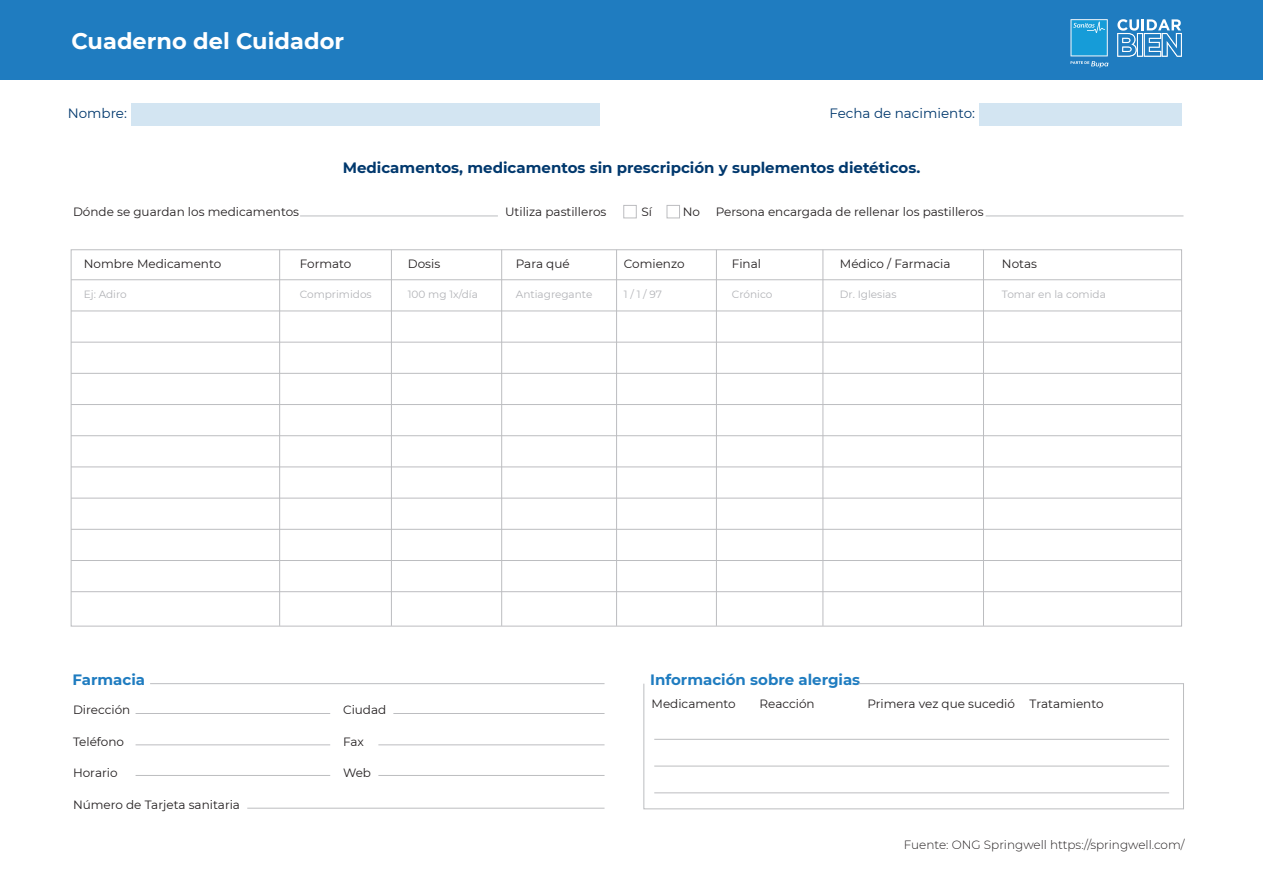
<style>
.page{position:relative;width:1263px;height:893px;background:#fff}
.page>*{position:absolute;margin:0;border:0;box-sizing:border-box;transform-origin:0 0}
.t1{font:700 22.5px "Montserrat";color:#fff}
.t2{font:700 15px "Montserrat";color:#00386d}
.t3{font:700 15px "Montserrat";color:#1f7cc0}
.t4{font:13.5px "Montserrat";color:#00386d}
.t5{font:12px "Montserrat";color:#231f20}
.t6{font:300 12px "Montserrat";color:#231f20}
.t7{font:10.5px "Montserrat";color:#b2b3b7}
</style>
<div class="page">
<div style="left:0;top:0;width:1263px;height:79px;background:#1f7cc0"></div>
<svg style="left:1117px;top:19px;width:65px;height:38px"></svg>
<svg style="left:1070px;top:19px;width:38px;height:49px"></svg>
<div style="left:132px;top:103px;width:468px;height:23px;background:#d3e5f2"></div>
<div style="left:979px;top:103px;width:202px;height:23px;background:#d3e5f2"></div>
<hr style="left:150px;top:683px;width:454px;height:1px;background:#bcbdc0">
<hr style="left:393px;top:713px;width:211px;height:1px;background:#bcbdc0">
<hr style="left:136px;top:713px;width:194px;height:1px;background:#bcbdc0">
<hr style="left:300px;top:216px;width:198px;height:1px;background:#bcbdc0">
<hr style="left:986px;top:216px;width:197px;height:1px;background:#bcbdc0">
<hr style="left:378px;top:744px;width:226px;height:1px;background:#bcbdc0">
<hr style="left:136px;top:744px;width:194px;height:1px;background:#bcbdc0">
<hr style="left:378px;top:775px;width:226px;height:1px;background:#bcbdc0">
<hr style="left:136px;top:775px;width:194px;height:1px;background:#bcbdc0">
<hr style="left:247px;top:808px;width:357px;height:1px;background:#bcbdc0">
<svg style="left:643px;top:683px;width:541px;height:127px"></svg>
<div style="left:623px;top:205px;width:14px;height:13px;border:1px solid #bcbdc0"></div>
<div style="left:667px;top:205px;width:13px;height:13px;border:1px solid #bcbdc0"></div>
<hr style="left:71px;top:279px;width:1111px;height:1px;background:#bcbdc0">
<hr style="left:71px;top:311px;width:1111px;height:1px;background:#bcbdc0">
<hr style="left:71px;top:342px;width:1111px;height:1px;background:#bcbdc0">
<hr style="left:71px;top:373px;width:1111px;height:1px;background:#bcbdc0">
<hr style="left:71px;top:404px;width:1111px;height:1px;background:#bcbdc0">
<hr style="left:71px;top:435px;width:1111px;height:1px;background:#bcbdc0">
<hr style="left:71px;top:498px;width:1111px;height:1px;background:#bcbdc0">
<hr style="left:71px;top:529px;width:1111px;height:1px;background:#bcbdc0">
<hr style="left:71px;top:560px;width:1111px;height:1px;background:#bcbdc0">
<hr style="left:71px;top:591px;width:1111px;height:1px;background:#bcbdc0">
<hr style="left:279px;top:250px;width:1px;height:376px;background:#bcbdc0">
<hr style="left:391px;top:250px;width:1px;height:376px;background:#bcbdc0">
<hr style="left:501px;top:250px;width:1px;height:376px;background:#bcbdc0">
<hr style="left:616px;top:250px;width:1px;height:376px;background:#bcbdc0">
<hr style="left:822px;top:250px;width:1px;height:376px;background:#bcbdc0">
<hr style="left:716px;top:250px;width:1px;height:376px;background:#bcbdc0">
<hr style="left:983px;top:250px;width:1px;height:376px;background:#bcbdc0">
<hr style="left:71px;top:467px;width:1111px;height:1px;background:#bcbdc0">
<h1 class="t1" style="left:71px;top:25px;width:274px">Cuaderno del Cuidador</h1>
<p class="t4" style="left:68px;top:104px;width:61px">Nombre:</p>
<p class="t4" style="left:829px;top:104px;width:147px">Fecha de nacimiento:</p>
<p class="t2" style="left:343px;top:157px;width:579px">Medicamentos, medicamentos sin prescripción y suplementos dietéticos.</p>
<p class="t5" style="left:73px;top:204px;width:228px">Dónde se guardan los medicamentos</p>
<p class="t5" style="left:505px;top:204px;width:103px">Utiliza pastilleros</p>
<p class="t5" style="left:641px;top:204px;width:12px">Sí</p>
<p class="t5" style="left:683px;top:204px;width:19px">No</p>
<p class="t5" style="left:716px;top:204px;width:269px">Persona encargada de rellenar los pastilleros</p>
<p class="t5" style="left:84px;top:256px;width:139px">Nombre Medicamento</p>
<p class="t5" style="left:300px;top:256px;width:53px">Formato</p>
<p class="t5" style="left:408px;top:256px;width:34px">Dosis</p>
<p class="t5" style="left:516px;top:256px;width:55px">Para qué</p>
<p class="t5" style="left:624px;top:256px;width:62px">Comienzo</p>
<p class="t5" style="left:732px;top:256px;width:31px">Final</p>
<p class="t5" style="left:840px;top:256px;width:112px">Médico / Farmacia</p>
<p class="t5" style="left:1002px;top:256px;width:37px">Notas</p>
<p class="t7" style="left:84px;top:287px;width:44px">Ej: Adiro</p>
<p class="t7" style="left:300px;top:287px;width:73px">Comprimidos</p>
<p class="t7" style="left:408px;top:287px;width:72px">100 mg 1x/día</p>
<p class="t7" style="left:516px;top:287px;width:78px">Antiagregante</p>
<p class="t7" style="left:624px;top:287px;width:40px">1 / 1 / 97</p>
<p class="t7" style="left:732px;top:287px;width:42px">Crónico</p>
<p class="t7" style="left:840px;top:287px;width:58px">Dr. Iglesias</p>
<p class="t7" style="left:1002px;top:287px;width:105px">Tomar en la comida</p>
<p class="t3" style="left:72px;top:668px;width:74px">Farmacia</p>
<p class="t5" style="left:73px;top:701px;width:59px">Dirección</p>
<p class="t5" style="left:343px;top:701px;width:45px">Ciudad</p>
<p class="t5" style="left:73px;top:733px;width:53px">Teléfono</p>
<p class="t5" style="left:343px;top:733px;width:22px">Fax</p>
<p class="t5" style="left:73px;top:764px;width:46px">Horario</p>
<p class="t5" style="left:343px;top:764px;width:30px">Web</p>
<p class="t5" style="left:73px;top:796px;width:169px">Número de Tarjeta sanitaria</p>
<p class="t3" style="left:650px;top:668px;width:212px">Información sobre alergias</p>
<p class="t5" style="left:651px;top:695px;width:86px">Medicamento</p>
<p class="t5" style="left:759px;top:695px;width:57px">Reacción</p>
<p class="t5" style="left:867px;top:695px;width:237px">Primera vez que sucedió Tratamiento</p>
<p class="t6" style="left:904px;top:837px;width:282px">Fuente: ONG Springwell https://springwell.com/</p>
</div>
